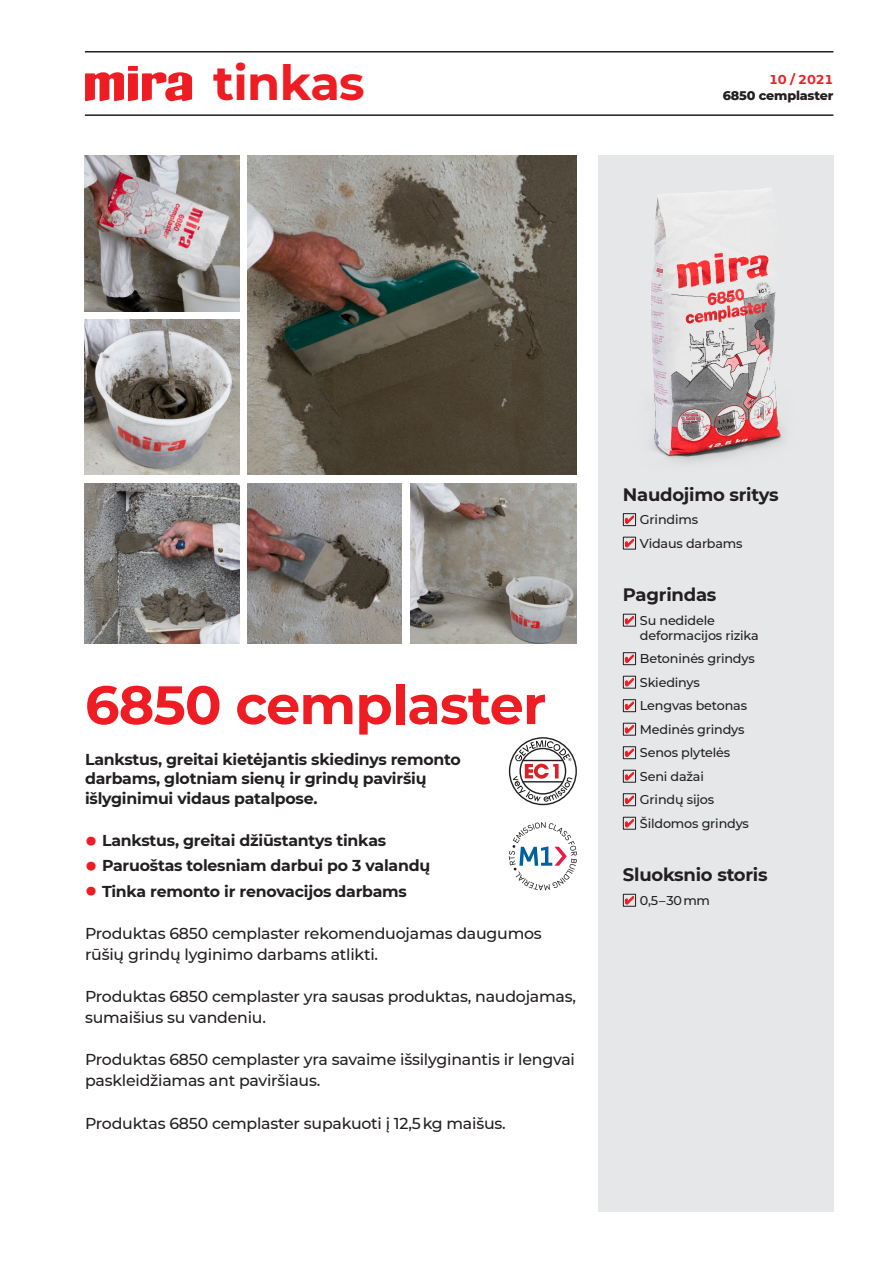
<style>
.page{position:relative;width:893px;height:1263px;background:#fff}
.page>*{position:absolute;margin:0;border:0;box-sizing:border-box;transform-origin:0 0}
.H1_Headline{font:700 54px "Montserrat";letter-spacing:-.015em;color:#ee1d23}
.H0_Masthead_Big{font:700 48px "Montserrat";letter-spacing:-.015em;color:#ee1d23}
.Heading{font:700 18px "Montserrat";letter-spacing:-.015em;color:#231f20}
.T1_regular{font:500 15.75px/21px "Montserrat";letter-spacing:-.015em;color:#231f20}
.T1{font:700 15.75px/19.5px "Montserrat";letter-spacing:-.015em;color:#231f20}
.Checklist_text{font:500 12.75px/15px "Montserrat";letter-spacing:-.015em;color:#231f20}
.M_Name{font:800 12.75px "Montserrat";letter-spacing:-.015em;color:#231f20}
.M_date{font:700 12.75px "Montserrat";color:#ee1d23}
.s1{font-weight:800;font-size:31.5px;color:#ee1d23}
</style>
<div class="page">
<div style="left:598px;top:156px;width:235px;height:1056px;background:#e6e7e9"></div>
<img style="left:651px;top:188px;width:132px;height:275px">
<img style="left:85px;top:156px;width:154px;height:155px">
<img style="left:85px;top:319px;width:154px;height:156px">
<img style="left:248px;top:156px;width:329px;height:319px">
<img style="left:248px;top:483px;width:154px;height:160px">
<img style="left:410px;top:483px;width:167px;height:160px">
<img style="left:85px;top:483px;width:154px;height:160px">
<div style="left:623px;top:513px;width:13px;height:13px;border:1px solid #231f20"></div>
<div style="left:623px;top:537px;width:13px;height:12px;border:1px solid #231f20"></div>
<div style="left:623px;top:614px;width:13px;height:12px;border:1px solid #231f20"></div>
<div style="left:623px;top:652px;width:13px;height:13px;border:1px solid #231f20"></div>
<div style="left:623px;top:676px;width:13px;height:12px;border:1px solid #231f20"></div>
<div style="left:623px;top:699px;width:13px;height:13px;border:1px solid #231f20"></div>
<div style="left:623px;top:723px;width:13px;height:12px;border:1px solid #231f20"></div>
<div style="left:623px;top:746px;width:13px;height:13px;border:1px solid #231f20"></div>
<div style="left:623px;top:770px;width:13px;height:12px;border:1px solid #231f20"></div>
<div style="left:623px;top:793px;width:13px;height:13px;border:1px solid #231f20"></div>
<div style="left:623px;top:817px;width:13px;height:13px;border:1px solid #231f20"></div>
<div style="left:623px;top:894px;width:13px;height:13px;border:1px solid #231f20"></div>
<hr style="left:85px;top:114px;width:748px;height:2px;background:#231f20">
<hr style="left:85px;top:51px;width:748px;height:2px;background:#231f20">
<svg style="left:85px;top:72px;width:107px;height:30px"></svg>
<div style="left:128px;top:66px;width:10px;height:5px;background:#ee1d23"></div>
<svg style="left:509px;top:737px;width:68px;height:68px"></svg>
<svg style="left:509px;top:822px;width:68px;height:68px"></svg>
<p class="H0_Masthead_Big" style="left:213px;top:48px;width:153px">tinkas</p>
<p class="M_date" style="left:769px;top:70px;width:66px">10 / 2021</p>
<p class="M_Name" style="left:723px;top:86px;width:112px">6850 cemplaster</p>
<p class="H1_Headline" style="left:85px;top:666px;width:463px">6850 cemplaster</p>
<p class="T1" style="left:85px;top:749px;width:377px">Lankstus, greitai kietėjantis skiedinys remonto darbams, glotniam sienų ir grindų paviršių išlyginimui vidaus patalpose.</p>
<p class="T1" style="left:85px;top:830px;width:303px"><span class="s1">•</span> Lankstus, greitai džiūstantys tinkas</p>
<p class="T1" style="left:85px;top:855px;width:347px"><span class="s1">•</span> Paruoštas tolesniam darbui po 3 valandų</p>
<p class="T1" style="left:85px;top:880px;width:323px"><span class="s1">•</span> Tinka remonto ir renovacijos darbams</p>
<p class="T1_regular" style="left:85px;top:922px;width:458px">Produktas 6850 cemplaster rekomenduojamas daugumos rūšių grindų lyginimo darbams atlikti.</p>
<p class="T1_regular" style="left:85px;top:985px;width:493px">Produktas 6850 cemplaster yra sausas produktas, naudojamas, sumaišius su vandeniu.</p>
<p class="T1_regular" style="left:85px;top:1049px;width:491px">Produktas 6850 cemplaster yra savaime išsilyginantis ir lengvai paskleidžiamas ant paviršiaus.</p>
<p class="T1_regular" style="left:85px;top:1112px;width:422px">Produktas 6850 cemplaster supakuoti į 12,5 kg maišus.</p>
<p class="Heading" style="left:623px;top:481px;width:157px">Naudojimo sritys</p>
<p class="Checklist_text" style="left:640px;top:512px;width:60px">Grindims</p>
<p class="Checklist_text" style="left:640px;top:535px;width:104px">Vidaus darbams</p>
<p class="Heading" style="left:623px;top:582px;width:95px">Pagrindas</p>
<p class="Checklist_text" style="left:640px;top:612px;width:120px">Su nedidele deformacijos rizika</p>
<p class="Checklist_text" style="left:640px;top:651px;width:116px">Betoninės grindys</p>
<p class="Checklist_text" style="left:640px;top:674px;width:61px">Skiedinys</p>
<p class="Checklist_text" style="left:640px;top:698px;width:109px">Lengvas betonas</p>
<p class="Checklist_text" style="left:640px;top:721px;width:106px">Medinės grindys</p>
<p class="Checklist_text" style="left:640px;top:745px;width:92px">Senos plytelės</p>
<p class="Checklist_text" style="left:640px;top:768px;width:66px">Seni dažai</p>
<p class="Checklist_text" style="left:640px;top:792px;width:76px">Grindų sijos</p>
<p class="Checklist_text" style="left:640px;top:815px;width:111px">Šildomos grindys</p>
<p class="Heading" style="left:623px;top:862px;width:146px">Sluoksnio storis</p>
<p class="Checklist_text" style="left:640px;top:892px;width:72px">0,5 – 30mm</p>
</div>
